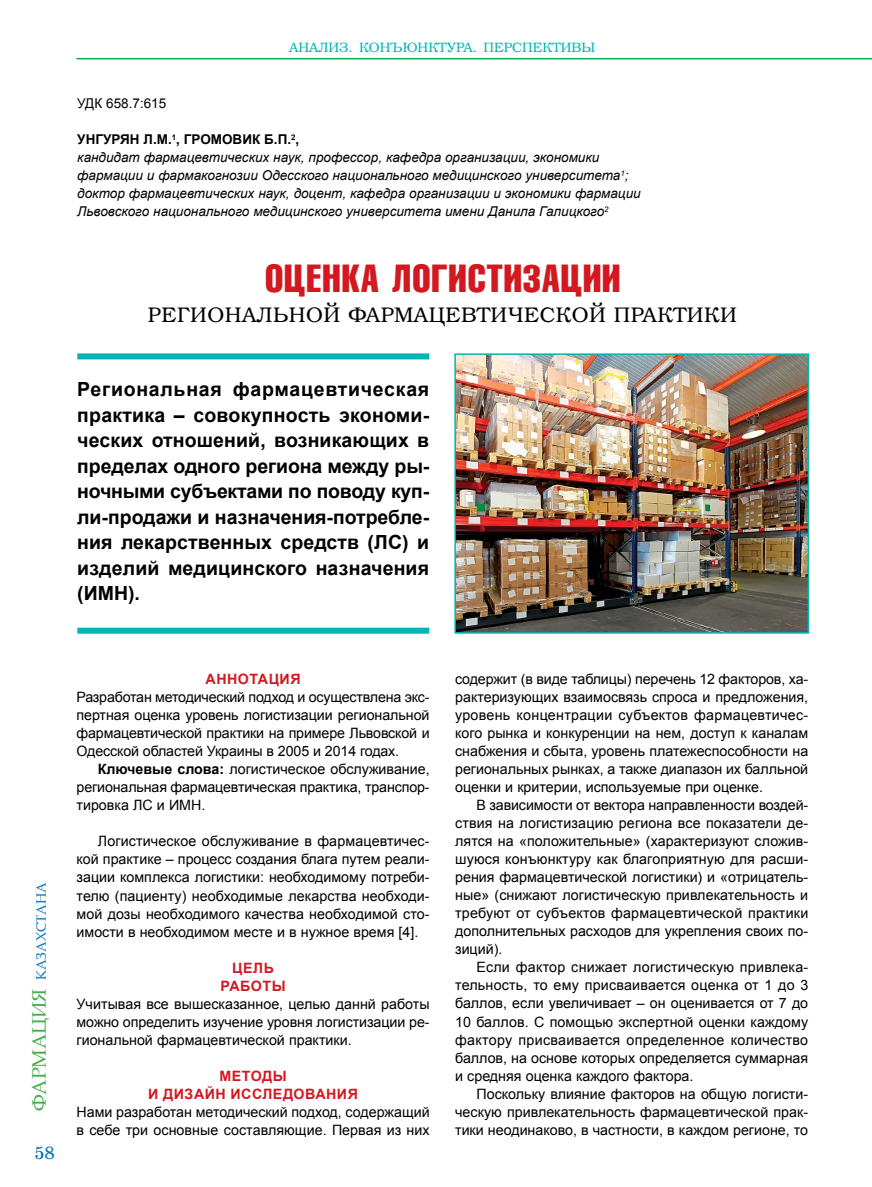
<style>
.page{position:relative;width:872px;height:1187px;background:#fff}
.page>*{position:absolute;margin:0;border:0;box-sizing:border-box;transform-origin:0 0}
.t1{font:39px "K Compressed";letter-spacing:.01em;color:#d31820}
.t2{font:21px "K Bookman";letter-spacing:.025em;color:#000}
.t3{font:700 19.5px/25.5px "Arial";letter-spacing:.005em;color:#000;text-align:justify}
.t4{font:18px "DS School";color:#0072bc}
.t5{font:14.25px/18px "Arial";color:#000;text-align:justify}
.t6{font:700 14.25px/18px "Arial";letter-spacing:.035em;color:#d31820;text-align:center}
.t7{font:italic 13.5px/18px "Arial";color:#000}
.t8{font:13.5px "K Bookman";color:#00b6b5}
.t9{font:13.5px "Book Antiqua";color:#0072bc}
.t10{font:13.5px "Arial";color:#000}
.s1{font-weight:700;font-style:normal}
.s2{font-size:19.5px;color:#41ad49}
.s3{font-weight:700}
</style>
<div class="page">
<hr style="left:76px;top:58px;width:796px;height:1px;background:#0db14b">
<img style="left:457px;top:356px;width:349px;height:274px">
<div style="left:454px;top:353px;width:355px;height:280px;border:2px solid #00b6b5"></div>
<div style="left:77px;top:353px;width:352px;height:6px;background:#00b6b5"></div>
<div style="left:77px;top:627px;width:352px;height:6px;background:#00b6b5"></div>
<p class="t8" style="left:289px;top:40px;width:308px">Анализ. Конъюнктура. Перспективы</p>
<p class="t10" style="left:77px;top:94px;width:90px">УДК 658.7:615</p>
<p class="t7" style="left:77px;top:130px;width:565px"><span class="s1">УНГУРЯН Л.М.</span><sup>1</sup><span class="s1">, ГРОМОВИК Б.П.</span><sup>2</sup><span class="s1">,<br></span>кандидат фармацевтических наук, профессор, кафедра организации, экономики фармации и фармакогнозии Одесского национального медицинского университета<sup>1</sup>; доктор фармацевтических наук, доцент, кафедра организации и экономики фармации Львовского национального медицинского университета имени Данила Галицкого<sup>2</sup></p>
<h1 class="t1" style="left:265px;top:255px;width:357px">ОЦЕНКА ЛОГИСТИЗАЦИИ</h1>
<h2 class="t2" style="left:148px;top:302px;width:590px">РЕГИОНАЛЬНОЙ ФАРМАЦЕВТИЧЕСКОЙ ПРАКТИКИ</h2>
<p class="t3" style="left:77px;top:377px;width:353px">Региональная фармацевтическая практика – совокупность экономи&shy;ческих отношений, возникающих в пределах одного региона между ры&shy;ночными субъектами по поводу куп&shy;ли-продажи и назначения-потребле&shy;ния лекарственных средств (ЛС) и изделий медицинского назначения (ИМН).</p>
<p class="t9" style="left:32px;top:1111px;width:230px;rotate:-90deg"><span class="s2">ФАРМАЦИЯ</span> КАЗАХСТАНА</p>
<p class="t4" style="left:34px;top:1142px;width:22px">58</p>
<p class="t6" style="left:206px;top:670px;width:96px">АННОТАЦИЯ</p>
<p class="t5" style="left:77px;top:688px;width:354px">Разработан методический подход и осуществлена экс&shy;пертная оценка уровень логистизации региональной фармацевтической практики на примере Львовской и Одесской областей Украины в 2005 и 2014 годах.</p>
<p class="t5" style="left:77px;top:760px;width:355px;text-indent:21px"><span class="s3">Ключевые слова:</span> логистическое обслуживание, региональная фармацевтическая практика, транспор&shy;тировка ЛС и ИМН.</p>
<p class="t5" style="left:77px;top:832px;width:354px;text-indent:21px">Логистическое обслуживание в фармацевтичес&shy;кой практике – процесс создания блага путем реали&shy;зации комплекса логистики: необходимому потреби&shy;телю (пациенту) необходимые лекарства необходи&shy;мой дозы необходимого качества необходимой сто&shy;имости в необходимом месте и в нужное время [4].</p>
<p class="t6" style="left:220px;top:958px;width:67px">Цель работы</p>
<p class="t5" style="left:77px;top:994px;width:355px">Учитывая все вышесказанное, целью даннй работы можно определить изучение уровня логистизации ре&shy;гиональной фармацевтической практики.</p>
<p class="t6" style="left:148px;top:1066px;width:179px;text-align:left;text-indent:71px">Методы<br>и дизайн исследования</p>
<p class="t5" style="left:77px;top:1102px;width:355px">Нами разработан методический подход, содержащий в себе три основные составляющие. Первая из них</p>
<p class="t5" style="left:455px;top:670px;width:355px">содержит (в виде таблицы) перечень 12 факторов, ха&shy;рактеризующих взаимосвязь спроса и предложения, уровень концентрации субъектов фармацевтичес&shy;кого рынка и конкуренции на нем, доступ к каналам снабжения и сбыта, уровень платежеспособности на региональных рынках, а также диапазон их балльной оценки и критерии, используемые при оценке.</p>
<p class="t5" style="left:455px;top:796px;width:355px;text-indent:21px">В зависимости от вектора направленности воздей&shy;ствия на логистизацию региона все показатели де&shy;лятся на «положительные» (характеризуют сложив&shy;шуюся конъюнктуру как благоприятную для расши&shy;рения фармацевтической логистики) и «отрицатель&shy;ные» (снижают логистическую привлекательность и требуют от субъектов фармацевтической практики дополнительных расходов для укрепления своих по&shy;зиций).</p>
<p class="t5" style="left:455px;top:958px;width:355px;text-indent:21px">Если фактор снижает логистическую привлека&shy;тельность, то ему присваивается оценка от 1 до 3 баллов, если увеличивает – он оценивается от 7 до 10 баллов. С помощью экспертной оценки каждому фактору присваивается определенное количество баллов, на основе которых определяется суммарная и средняя оценка каждого фактора.</p>
<p class="t5" style="left:455px;top:1084px;width:354px;text-indent:21px">Поскольку влияние факторов на общую логисти&shy;ческую привлекательность фармацевтической прак&shy;тики неодинаково, в частности, в каждом регионе, то</p>
</div>
